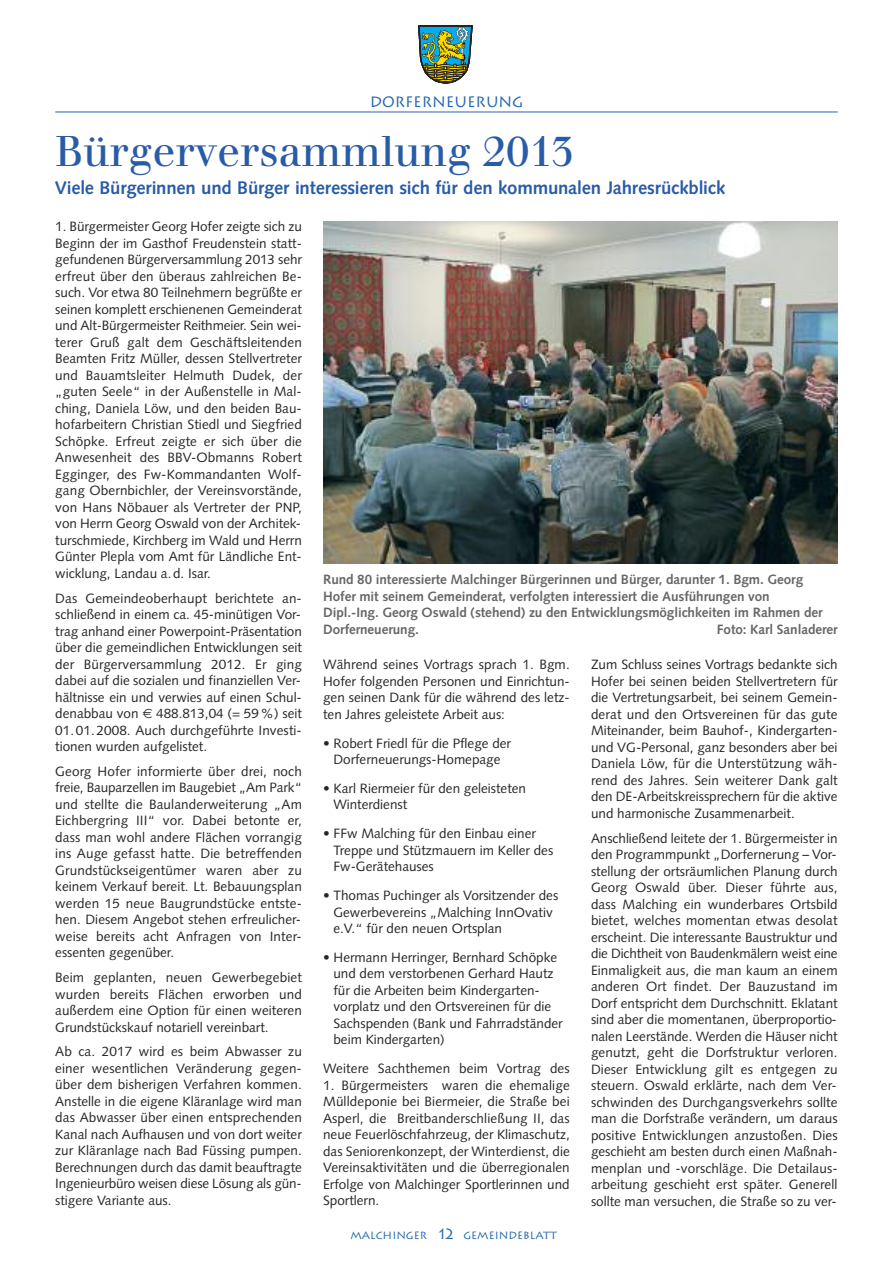
<style>
.page{position:relative;width:893px;height:1263px;background:#fff}
.page>*{position:absolute;margin:0;border:0;box-sizing:border-box;transform-origin:0 0}
.t1{font:42px "Walbaum";color:#295ba7}
.t2{font:700 18px "Syntax BQ";letter-spacing:.02em;color:#295ba7}
.t3{font:15px "Lithos";color:#2567b0}
.t4{font:13.5px/16.5px "Syntax";color:#272627;text-align:justify}
.t5{font:700 13.5px/16.5px "Syntax";letter-spacing:-.005em;color:#686768}
.t6{font:10.5px "Lithos";color:#2567b0}
.s1{font-size:15px}
</style>
<div class="page">
<svg style="left:418px;top:25px;width:55px;height:59px;background:#6d9378"></svg>
<hr style="left:55px;top:112px;width:783px;height:1px;background:#2567b0">
<img style="left:323px;top:221px;width:515px;height:342px">
<p class="t3" style="left:370px;top:93px;width:155px">DORFERNEUERUNG</p>
<h1 class="t1" style="left:55px;top:136px;width:520px">Bürgerversammlung 2013</h1>
<h2 class="t2" style="left:55px;top:178px;width:671px">Viele Bürgerinnen und Bürger interessieren sich für den kommunalen Jahresrückblick</h2>
<p class="t4" style="left:55px;top:220px;width:248px">1. Bürgermeister Georg Hofer zeigte sich zu Beginn der im Gasthof Freudenstein statt&shy;gefundenen Bürgerversammlung 2013 sehr erfreut über den überaus zahlreichen Be&shy;such. Vor etwa 80 Teilnehmern begrüßte er seinen komplett erschienenen Gemeinderat und Alt-Bürgermeister Reithmeier. Sein wei&shy;terer Gruß galt dem Geschäftsleitenden Beamten Fritz Müller, dessen Stellvertreter und Bauamtsleiter Helmuth Dudek, der „guten Seele“ in der Außenstelle in Mal&shy;ching, Daniela Löw, und den beiden Bau&shy;hofarbeitern Christian Stiedl und Siegfried Schöpke. Erfreut zeigte er sich über die Anwesenheit des BBV-Obmanns Robert Egginger, des Fw-Kommandanten Wolf&shy;gang Obernbichler, der Vereinsvorstände, von Hans Nöbauer als Vertreter der PNP, von Herrn Georg Oswald von der Architek&shy;turschmiede, Kirchberg im Wald und Herrn Günter Plepla vom Amt für Ländliche Ent&shy;wicklung, Landau a.d. Isar.</p>
<p class="t4" style="left:55px;top:591px;width:248px">Das Gemeindeoberhaupt berichtete an&shy;schließend in einem ca. 45-minütigen Vor&shy;trag anhand einer Powerpoint-Präsentation über die gemeindlichen Entwicklungen seit der Bürgerversammlung 2012. Er ging dabei auf die sozialen und finanziellen Ver&shy;hältnisse ein und verwies auf einen Schul&shy;denabbau von</p>
<p class="t5" style="left:323px;top:572px;width:501px">Rund 80 interessierte Malchinger Bürgerinnen und Bürger, darunter 1. Bgm. Georg Hofer mit seinem Gemeinderat, verfolgten interessiert die Ausführungen von Dipl.-Ing. Georg Oswald (stehend) zu den Entwicklungsmöglichkeiten im Rahmen der Dorferneuerung.</p>
<p class="t5" style="left:717px;top:622px;width:122px">Foto: Karl Sanladerer</p>
<p class="t4" style="left:591px;top:657px;width:248px">Zum Schluss seines Vortrags bedankte sich Hofer bei seinen beiden Stellvertretern für die Vertretungsarbeit, bei seinem Gemein&shy;derat und den Ortsvereinen für das gute Miteinander, beim Bauhof-, Kindergarten&shy;und VG-Personal, ganz besonders aber bei Daniela Löw, für die Unterstützung wäh&shy;rend des Jahres. Sein weiterer Dank galt den DE-Arbeitskreissprechern für die aktive und harmonische Zusammenarbeit.</p>
<p class="t4" style="left:591px;top:831px;width:248px">Anschließend leitete der 1. Bürgermeister in den Programmpunkt „Dorfernerung – Vor&shy;stellung der ortsräumlichen Planung durch Georg Oswald über. Dieser führte aus, dass Malching ein wunderbares Ortsbild bietet, welches momentan etwas desolat erscheint. Die interessante Baustruktur und die Dichtheit von Baudenkmälern weist eine Einmaligkeit aus, die man kaum an einem anderen Ort findet. Der Bauzustand im Dorf entspricht dem Durchschnitt. Eklatant sind aber die momentanen, überproportio&shy;nalen Leerstände. Werden die Häuser nicht genutzt, geht die Dorfstruktur verloren.<br>Dieser Entwicklung gilt es entgegen zu steuern. Oswald erklärte, nach dem Ver&shy;schwinden des Durchgangsverkehrs sollte man die Dorfstraße verändern, um daraus positive Entwicklungen anzustoßen. Dies geschieht am besten durch einen Maßnah&shy;menplan und -vorschläge. Die Detailaus&shy;arbeitung geschieht erst später. Generell sollte man versuchen, die Straße so zu ver-</p>
<p class="t4" style="left:323px;top:657px;width:248px">Während seines Vortrags sprach 1. Bgm.<br>Hofer folgenden Personen und Einrichtun&shy;gen seinen Dank für die während des letz&shy;ten Jahres geleistete Arbeit aus:</p>
<p class="t4" style="left:323px;top:736px;width:189px;text-align:center">• Robert Friedl für die Pflege der<br>Dorferneuerungs-Homepage</p>
<p class="t4" style="left:333px;top:781px;width:194px;text-indent:-10px">• Karl Riermeier für den geleisteten<br>Winterdienst</p>
<p class="t4" style="left:333px;top:826px;width:221px;text-align:left;text-indent:-10px">• FFw Malching für den Einbau einer<br>Treppe und Stützmauern im Keller des<br>Fw-Gerätehauses</p>
<p class="t4" style="left:333px;top:888px;width:226px;text-align:left;text-indent:-10px">• Thomas Puchinger als Vorsitzender des<br>Gewerbevereins „Malching InnOvativ e.V.“ für den neuen Ortsplan</p>
<p class="t4" style="left:333px;top:950px;width:231px;text-align:left;text-indent:-10px">• Hermann Herringer, Bernhard Schöpke und dem verstorbenen Gerhard Hautz für die Arbeiten beim Kindergarten&shy;vorplatz und den Ortsvereinen für die Sachspenden (Bank und Fahrradständer beim Kindergarten)</p>
<p class="t4" style="left:323px;top:1061px;width:248px">Weitere Sachthemen beim Vortrag des</p>
<p class="t4" style="left:323px;top:1078px;width:248px">1. Bürgermeisters waren die ehemalige Mülldeponie bei Biermeier, die Straße bei Asperl, die Breitbanderschließung II, das neue Feuerlöschfahrzeug, der Klimaschutz, das Seniorenkonzept, der Winterdienst, die Vereinsaktivitäten und die überregionalen Erfolge von Malchinger Sportlerinnen und Sportlern.</p>
<p class="t4" style="left:55px;top:706px;width:248px;text-indent:101px">488.813,04 (= 59%) seit 01.01.2008. Auch durchgeführte Investi&shy;tionen wurden aufgelistet.</p>
<p class="t4" style="left:55px;top:764px;width:248px">Georg Hofer informierte über drei, noch freie, Bauparzellen im Baugebiet „Am Park“ und stellte die Baulanderweiterung „Am Eichbergring III“ vor. Dabei betonte er, dass man wohl andere Flächen vorrangig ins Auge gefasst hatte. Die betreffenden Grundstückseigentümer waren aber zu keinem Verkauf bereit. Lt. Bebauungsplan werden 15 neue Baugrundstücke entste&shy;hen. Diesem Angebot stehen erfreulicher&shy;weise bereits acht Anfragen von Inter&shy;essenten gegenüber.</p>
<p class="t4" style="left:55px;top:970px;width:248px">Beim geplanten, neuen Gewerbegebiet wurden bereits Flächen erworben und außerdem eine Option für einen weiteren Grundstückskauf notariell vereinbart.</p>
<p class="t4" style="left:55px;top:1045px;width:248px">Ab ca. 2017 wird es beim Abwasser zu einer wesentlichen Veränderung gegen&shy;über dem bisherigen Verfahren kommen.<br>Anstelle in die eigene Kläranlage wird man das Abwasser über einen entsprechenden Kanal nach Aufhausen und von dort weiter zur Kläranlage nach Bad Füssing pumpen.<br>Berechnungen durch das damit beauftragte Ingenieurbüro weisen diese Lösung als gün&shy;stigere Variante aus.</p>
<p class="t6" style="left:350px;top:1229px;width:208px">MALCHINGER <span class="s1">12</span> GEMEINDEBLATT</p>
</div>
